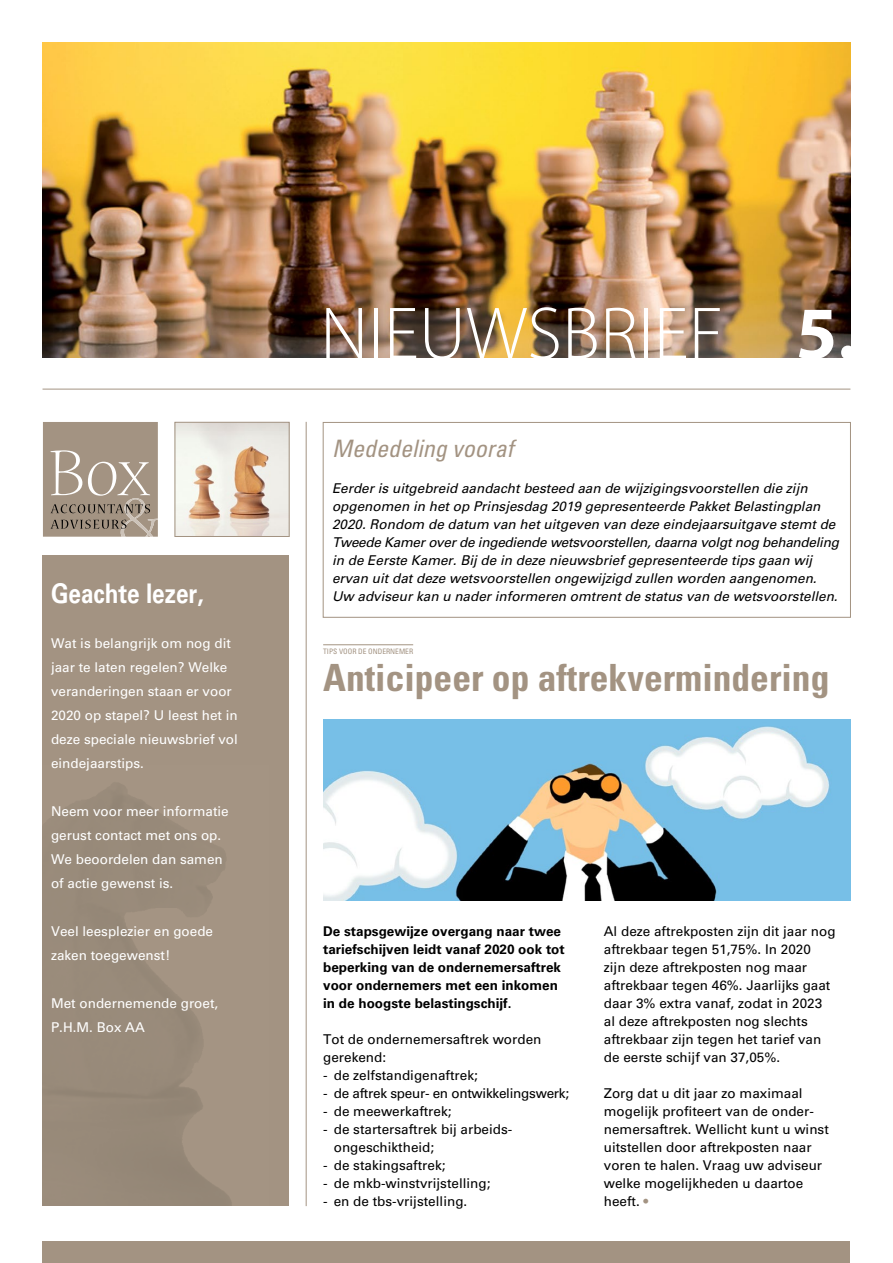
<style>
.page{position:relative;width:893px;height:1263px;background:#fff}
.page>*{position:absolute;margin:0;border:0;box-sizing:border-box;transform-origin:0 0}
.t1{font:300 75px "Myriad Pro";color:#fff}
.t2{font:700 condensed 37.5px "Univers LT Std";color:#a39382}
.t3{font:700 27px "Univers LT Std";color:#fff;scale:.83 1}
.t4{font:italic condensed 24px "Univers LT Std";color:#a39382}
.t5{font:13.5px/18px "Univers LT Std";color:#000}
.t6{font:italic 13.5px/18px "Univers LT Std";color:#000}
.t7{font:13.5px/24px "Univers LT Std";color:#fff}
.t8{font:700 13.5px/18px "Univers LT Std";color:#000}
.t9{font:13.5px "Univers LT Std";letter-spacing:-.02em;color:#000}
.t10{font:condensed 7.5px "Univers LT Std";color:#a39382}
.s1{font-weight:700}
.s2{color:#a39382}
</style>
<div class="page">
<img style="left:177px;top:424px;width:110px;height:111px">
<div style="left:175px;top:422px;width:114px;height:115px;border:1px solid #a39382"></div>
<svg style="left:43px;top:422px;width:115px;height:115px;background:#a59788"></svg>
<div style="left:43px;top:555px;width:246px;height:650px;background:#a39382"></div>
<img style="left:43px;top:43px;width:807px;height:315px">
<div style="left:43px;top:1242px;width:807px;height:21px;background:#a39382"></div>
<hr style="left:43px;top:389px;width:807px;height:1px;background:#a39382">
<hr style="left:306px;top:422px;width:1px;height:784px;background:#a39382">
<div style="left:323px;top:422px;width:528px;height:196px;border:1px solid #a39382"></div>
<hr style="left:323px;top:644px;width:90px;height:1px;background:#a39382">
<img style="left:323px;top:720px;width:527px;height:180px">
<h3 class="t3" style="left:51px;top:578px;width:185px">Geachte lezer,</h3>
<p class="t7" style="left:51px;top:631px;width:188px">Wat is belangrijk om nog dit jaar te laten regelen? Welke veranderingen staan er voor<br>2020 op stapel? U leest het in deze speciale nieuwsbrief vol eindejaarstips.</p>
<p class="t7" style="left:51px;top:799px;width:179px">Neem voor meer informatie gerust contact met ons op.<br>We beoordelen dan samen of actie gewenst is.</p>
<p class="t7" style="left:51px;top:919px;width:164px">Veel leesplezier en goede zaken toegewenst!</p>
<p class="t7" style="left:51px;top:991px;width:169px">Met ondernemende groet,<br>P.H.M. Box AA</p>
<h1 class="t1" style="left:320px;top:288px;width:538px">NIEUWSBRIEF <span class="s1">5.</span></h1>
<h3 class="t4" style="left:332px;top:433px;width:183px">Mededeling vooraf</h3>
<p class="t6" style="left:332px;top:479px;width:508px">Eerder is uitgebreid aandacht besteed aan de wijzigingsvoorstellen die zijn opgenomen in het op Prinsjesdag 2019 gepresenteerde Pakket Belastingplan 2020. Rondom de datum van het uitgeven van deze eindejaarsuitgave stemt de Tweede Kamer over de ingediende wetsvoorstellen, daarna volgt nog behandeling in de Eerste Kamer. Bij de in deze nieuwsbrief gepresenteerde tips gaan wij ervan uit dat deze wetsvoorstellen ongewijzigd zullen worden aangenomen.<br>Uw adviseur kan u nader informeren omtrent de status van de wetsvoorstellen.</p>
<p class="t10" style="left:323px;top:646px;width:92px">TIPS VOOR DE ONDERNEMER</p>
<h2 class="t2" style="left:323px;top:655px;width:508px">Anticipeer op aftrekvermindering</h2>
<p class="t8" style="left:323px;top:922px;width:243px">De stapsgewijze overgang naar twee tariefschijven leidt vanaf 2020 ook tot beperking van de ondernemersaftrek voor ondernemers met een inkomen in de hoogste belastingschijf.</p>
<p class="t5" style="left:323px;top:1030px;width:220px">Tot de ondernemersaftrek worden gerekend:</p>
<p class="t5" style="left:323px;top:1066px;width:156px">- de zelfstandigenaftrek;</p>
<p class="t9" style="left:323px;top:1085px;width:247px">- de aftrek speur- en ontwikkelingswerk;</p>
<p class="t5" style="left:323px;top:1102px;width:130px">- de meewerkaftrek;</p>
<p class="t5" style="left:334px;top:1120px;width:180px;text-indent:-11px">- de startersaftrek bij arbeids&shy;ongeschiktheid;</p>
<p class="t5" style="left:323px;top:1156px;width:124px">- de stakingsaftrek;</p>
<p class="t5" style="left:323px;top:1174px;width:169px">- de mkb-winstvrijstelling;</p>
<p class="t5" style="left:323px;top:1192px;width:146px">- en de tbs-vrijstelling.</p>
<p class="t5" style="left:604px;top:922px;width:233px">Al deze aftrekposten zijn dit jaar nog aftrekbaar tegen 51,75%. In 2020 zijn deze aftrekposten nog maar aftrekbaar tegen 46%. Jaarlijks gaat daar 3% extra vanaf, zodat in 2023 al deze aftrekposten nog slechts aftrekbaar zijn tegen het tarief van de eerste schijf van 37,05%.</p>
<p class="t5" style="left:604px;top:1084px;width:227px">Zorg dat u dit jaar zo maximaal mogelijk profiteert van de onder&shy;nemersaftrek. Wellicht kunt u winst uitstellen door aftrekposten naar voren te halen. Vraag uw adviseur welke mogelijkheden u daartoe heeft. <span class="s2">•</span></p>
</div>
